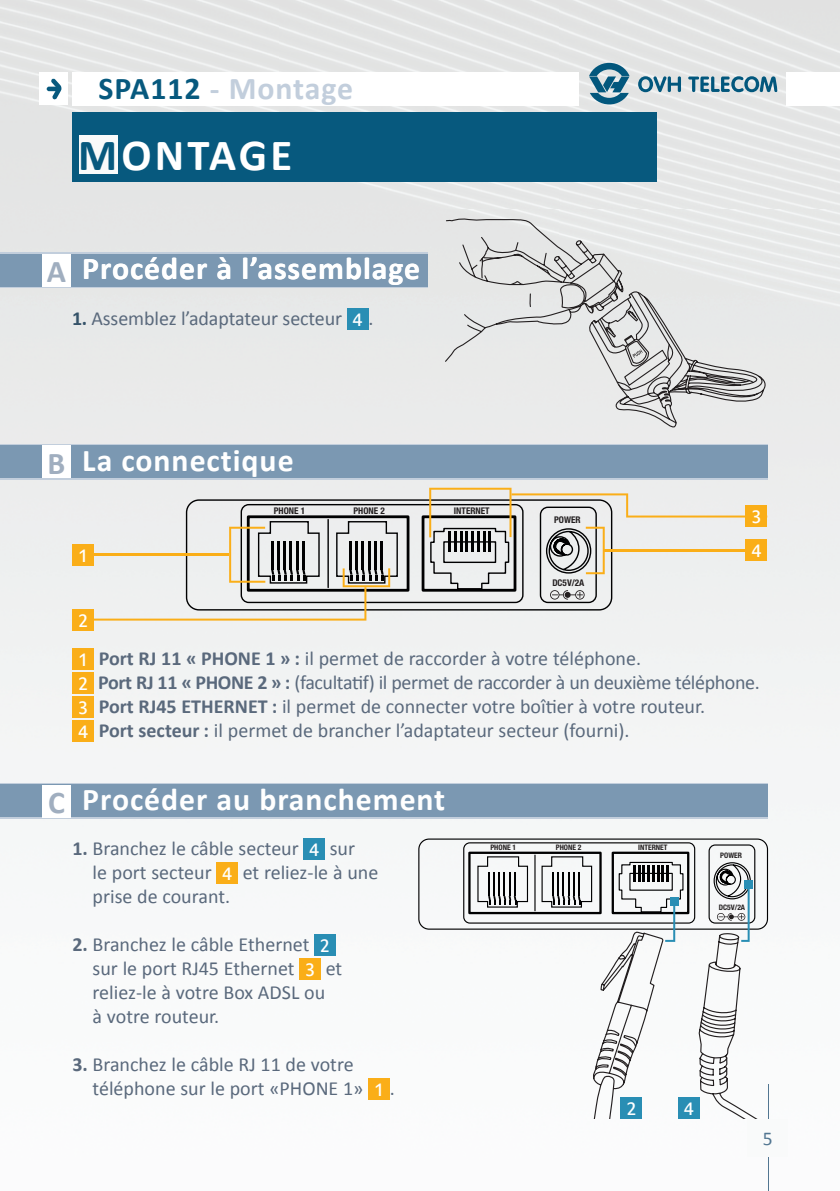
<style>
.page{position:relative;width:840px;height:1191px;background:#fff}
.page>*{position:absolute;margin:0;border:0;box-sizing:border-box;transform-origin:0 0}
.t1{font:700 44.6px "Calibri";letter-spacing:.07em;color:#fff}
.t2{font:700 31.8px "Calibri";letter-spacing:.03em;color:#fff}
.t3{font:700 31.8px "Calibri";letter-spacing:.03em;color:#c2cedc}
.t4{font:700 31.8px "Calibri";color:#a0aebf}
.t5{font:20px/24px "Calibri";color:#5a697c}
.t6{font:20px/34.2px "Estrangelo Edessa";color:#fff}
.t7{font:19.6px "Calibri";color:#527691}
.t8{font:700 condensed 9.2px "Helvetica Neue";color:#231f20}
.t9{font:700 condensed 7.6px "Helvetica Neue";color:#231f20}
.s1{color:#07597e}
.s2{color:#a0aebf}
.s3{font-weight:700;color:#355369}
.s4{font-family:"Estrangelo Edessa";color:#fff}
.s5{font-weight:700}
</style>
<div class="page">
<img style="left:0;top:0;width:839px;height:1191px">
<svg style="left:637px;top:76px;width:43px;height:16px"></svg>
<svg style="left:687px;top:76px;width:90px;height:16px"></svg>
<svg style="left:588px;top:63px;width:41px;height:41px;background:#6c9aae"></svg>
<hr style="left:767px;top:1084px;width:1px;height:107px;background:#527691">
<div style="left:747px;top:1119px;width:40px;height:38px;background:#f9fafa"></div>
<div style="left:786px;top:72px;width:53px;height:33px;background:#fff"></div>
<div style="left:72px;top:72px;width:506px;height:33px;background:#fff"></div>
<div style="left:72px;top:112px;width:583px;height:69px;background:#07597e"></div>
<div style="left:79px;top:135px;width:38px;height:38px;background:#f9fafa"></div>
<div style="left:39px;top:72px;width:29px;height:33px;background:#fff"></div>
<hr style="left:47px;top:87px;width:12px;height:4px;background:#07597e;border-radius:2px">
<svg style="left:51px;top:78px;width:11px;height:22px"></svg>
<div style="left:0;top:252px;width:427px;height:36px;background:linear-gradient(to right,#7b98b2,#7b98b2)"></div>
<div style="left:1px;top:254px;width:426px;height:32px;background:#7b98b2"></div>
<div style="left:346px;top:308px;width:22px;height:21px;background:#298eb4"></div>
<div style="left:42px;top:254px;width:29px;height:33px;background:#fff"></div>
<svg style="left:444px;top:218px;width:232px;height:176px;background:#dddede"></svg>
<svg style="left:510px;top:279px;width:255px;height:148px;background:#d6d7d7"></svg>
<div style="left:0;top:444px;width:767px;height:35px;background:#c2cedc"></div>
<div style="left:0;top:783px;width:767px;height:35px;background:#c2cedc"></div>
<div style="left:1px;top:445px;width:766px;height:33px;background:#7b98b2"></div>
<div style="left:1px;top:784px;width:766px;height:33px;background:#7b98b2"></div>
<div style="left:42px;top:445px;width:29px;height:33px;background:#fff"></div>
<div style="left:42px;top:784px;width:29px;height:33px;background:#fff"></div>
<div style="left:72px;top:648px;width:22px;height:21px;background:#faae18"></div>
<div style="left:72px;top:672px;width:22px;height:21px;background:#faae18"></div>
<div style="left:72px;top:696px;width:22px;height:21px;background:#faae18"></div>
<div style="left:72px;top:720px;width:22px;height:21px;background:#faae18"></div>
<div style="left:303px;top:838px;width:22px;height:22px;background:#298eb4"></div>
<div style="left:216px;top:862px;width:22px;height:22px;background:#faae18"></div>
<div style="left:314px;top:934px;width:21px;height:22px;background:#298eb4"></div>
<div style="left:299px;top:958px;width:22px;height:22px;background:#faae18"></div>
<div style="left:368px;top:1078px;width:21px;height:22px;background:#faae18"></div>
<div style="left:72px;top:544px;width:22px;height:21px;background:#faae18"></div>
<div style="left:72px;top:609px;width:22px;height:21px;background:#faae18"></div>
<svg style="left:88px;top:488px;width:678px;height:132px"></svg>
<div style="left:745px;top:505px;width:21px;height:22px;background:#faae18"></div>
<div style="left:745px;top:540px;width:21px;height:21px;background:#faae18"></div>
<div style="left:418px;top:838px;width:349px;height:91px;border:1px solid #000001;border-radius:10px"></div>
<svg style="left:462px;top:841px;width:306px;height:278px"></svg>
<div style="left:744px;top:880px;width:8px;height:8px;background:#298eb4"></div>
<div style="left:620px;top:1097px;width:21px;height:22px;background:#298eb4"></div>
<div style="left:677px;top:1097px;width:22px;height:22px;background:#298eb4"></div>
<h2 class="t3" style="left:99px;top:68px;width:256px"><span class="s1">SPA112</span> - Montage</h2>
<h1 class="t1" style="left:78px;top:126px;width:215px"><span class="s1">M</span> ONTAGE</h1>
<h2 class="t2" style="left:47px;top:248px;width:374px"><span class="s2">A</span> Procéder à l’assemblage</h2>
<p class="t5" style="left:72px;top:306px;width:303px"><span class="s3">1.</span> Assemblez l’adaptateur secteur <span class="s4">4</span> .</p>
<h2 class="t4" style="left:48px;top:443px;width:19px">B</h2>
<h2 class="t2" style="left:82px;top:440px;width:213px">La connectique</h2>
<p class="t6" style="left:78px;top:540px;width:12px">1</p>
<p class="t6" style="left:78px;top:604px;width:12px">2</p>
<p class="t8" style="left:273px;top:503px;width:33px">PHONE 1</p>
<p class="t8" style="left:353px;top:503px;width:33px">PHONE 2</p>
<p class="t8" style="left:453px;top:503px;width:37px">INTERNET</p>
<p class="t8" style="left:553px;top:512px;width:28px">POWER</p>
<p class="t8" style="left:552px;top:575px;width:34px">DC5V/2A</p>
<p class="t6" style="left:751px;top:501px;width:12px">3<br>4</p>
<p class="t5" style="left:78px;top:646px;width:682px"><span class="s4">1</span> <span class="s5">Port RJ 11 « PHONE 1 » :</span> il permet de raccorder à votre téléphone.<br><span class="s4">2</span> <span class="s5">Port RJ 11 « PHONE 2 » :</span> (facultatif) il permet de raccorder à un deuxième téléphone.<br><span class="s4">3</span> <span class="s5">Port RJ45 ETHERNET :</span> il permet de connecter votre boîtier à votre routeur.<br><span class="s4">4</span> <span class="s5">Port secteur :</span> il permet de brancher l’adaptateur secteur (fourni).</p>
<h2 class="t4" style="left:48px;top:782px;width:18px">C</h2>
<h2 class="t2" style="left:82px;top:779px;width:364px">Procéder au branchement</h2>
<p class="t5" style="left:93px;top:836px;width:287px;text-indent:-20px"><span class="s5">1.</span> Branchez le câble secteur <span class="s4">4</span> sur<br>le port secteur <span class="s4">4</span> et reliez-le à une prise de courant.</p>
<p class="t5" style="left:93px;top:932px;width:251px;text-indent:-20px"><span class="s5">2.</span> Branchez le câble Ethernet <span class="s4">2 </span>sur le port RJ45 Ethernet <span class="s4">3</span> et reliez-le à votre Box ADSL ou<br>à votre routeur.</p>
<p class="t5" style="left:93px;top:1052px;width:303px;text-indent:-20px"><span class="s5">3.</span> Branchez le câble RJ 11 de votre téléphone sur le port «PHONE 1» <span class="s4">1</span> .</p>
<p class="t9" style="left:490px;top:841px;width:27px">PHONE 1</p>
<p class="t9" style="left:555px;top:841px;width:27px">PHONE 2</p>
<p class="t9" style="left:637px;top:841px;width:31px">INTERNET</p>
<p class="t9" style="left:719px;top:848px;width:23px">POWER</p>
<p class="t9" style="left:718px;top:900px;width:28px">DC5V/2A</p>
<p class="t6" style="left:626px;top:1093px;width:12px">2</p>
<p class="t6" style="left:683px;top:1093px;width:12px">4</p>
<p class="t7" style="left:762px;top:1126px;width:11px">5</p>
</div>
